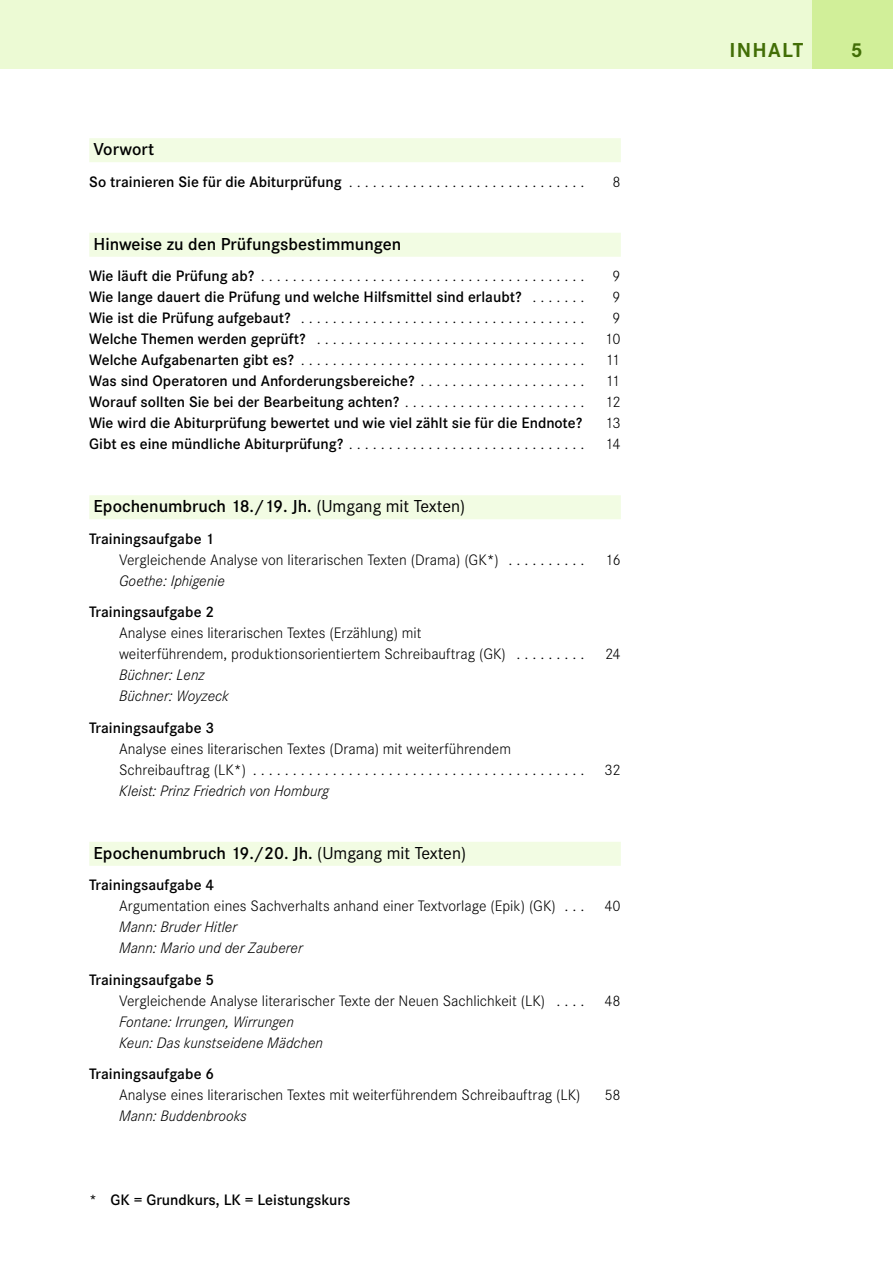
<style>
.page{position:relative;width:893px;height:1263px;background:#fff}
.page>*{position:absolute;margin:0;border:0;box-sizing:border-box;transform-origin:0 0}
._72_Kolumnentitel{font:700 21px "Corporate CVS";letter-spacing:.065em;color:#426e06}
._71_Pagina{font:700 21px "Corporate CVS";color:#426e06}
._61_Ueberschrift_1{font:18px "Corporate CVS Demi";color:#000}
._62_Ueberschrift_2{font:15.75px "Corporate CVS Demi";color:#000}
._63_Ueberschrift_3{font:15.75px/21px "Corporate CVS Light";color:#000}
._62_Ueberschrift_2-2{font:15.75px "Corporate CVS Light";letter-spacing:-.085em;color:#000}
._63_1_Ueberschrift_3{font:italic 15.75px/21px "Corporate CVS Light";color:#000}
._63_Ueberschrift_3-2{font:italic 15.75px "Corporate CVS Light";color:#000}
.s1{font-family:"Corporate CVS Light"}
.s2{font-family:"Corporate CVS Demi"}
.s3{font-family:"Corporate CVS"}
</style>
<div class="page">
<div style="left:0;top:0;width:812px;height:68px;background:#ecfad4"></div>
<div style="left:812px;top:0;width:81px;height:68px;background:#d1ef99"></div>
<div style="left:89px;top:138px;width:532px;height:24px;background:#f2fce3"></div>
<div style="left:89px;top:233px;width:532px;height:24px;background:#f2fce3"></div>
<div style="left:89px;top:495px;width:532px;height:24px;background:#f2fce3"></div>
<div style="left:89px;top:842px;width:532px;height:24px;background:#f2fce3"></div>
<p class="_61_Ueberschrift_1" style="left:94px;top:139px;width:62px">Vorwort</p>
<p class="_62_Ueberschrift_2" style="left:89px;top:172px;width:497px">So trainieren Sie für die Abiturprüfung <span class="s1">. . . . . . . . . . . . . . . . . . . . . . . . . . . . . .</span></p>
<p class="_62_Ueberschrift_2-2" style="left:613px;top:173px;width:10px">8</p>
<p class="_61_Ueberschrift_1" style="left:94px;top:233px;width:309px">Hinweise zu den Prüfungsbestimmungen</p>
<p class="_62_Ueberschrift_2-2" style="left:89px;top:267px;width:497px"><span class="s2">Wie läuft die Prüfung ab?</span> . . . . . . . . . . . . . . . . . . . . . . . . . . . . . . . . . . . . . . . . .</p>
<p class="_62_Ueberschrift_2-2" style="left:613px;top:267px;width:10px">9</p>
<p class="_62_Ueberschrift_2" style="left:89px;top:288px;width:497px">Wie lange dauert die Prüfung und welche Hilfsmittel sind erlaubt? <span class="s1">. . . . . . .</span></p>
<p class="_62_Ueberschrift_2-2" style="left:613px;top:288px;width:10px">9</p>
<p class="_62_Ueberschrift_2-2" style="left:89px;top:309px;width:497px"><span class="s2">Wie ist die Prüfung aufgebaut?</span> . . . . . . . . . . . . . . . . . . . . . . . . . . . . . . . . . . . .</p>
<p class="_62_Ueberschrift_2-2" style="left:613px;top:309px;width:10px">9</p>
<p class="_62_Ueberschrift_2-2" style="left:89px;top:330px;width:497px"><span class="s2">Welche Themen werden geprüft?</span> . . . . . . . . . . . . . . . . . . . . . . . . . . . . . . . . . .</p>
<p class="_62_Ueberschrift_2-2" style="left:605px;top:330px;width:17px">10</p>
<p class="_62_Ueberschrift_2-2" style="left:89px;top:351px;width:497px"><span class="s2">Welche Aufgabenarten gibt es?</span> . . . . . . . . . . . . . . . . . . . . . . . . . . . . . . . . . . . .</p>
<p class="_62_Ueberschrift_2-2" style="left:606px;top:351px;width:16px">11</p>
<p class="_62_Ueberschrift_2" style="left:89px;top:372px;width:497px">Was sind Operatoren und Anforderungsbereiche? <span class="s1">. . . . . . . . . . . . . . . . . . . . .</span></p>
<p class="_62_Ueberschrift_2-2" style="left:606px;top:372px;width:16px">11</p>
<p class="_62_Ueberschrift_2" style="left:89px;top:393px;width:497px">Worauf sollten Sie bei der Bearbeitung achten? <span class="s1">. . . . . . . . . . . . . . . . . . . . . . .</span></p>
<p class="_62_Ueberschrift_2-2" style="left:606px;top:393px;width:16px">12</p>
<p class="_62_Ueberschrift_2" style="left:89px;top:414px;width:494px">Wie wird die Abiturprüfung bewertet und wie viel zählt sie für die Endnote?</p>
<p class="_62_Ueberschrift_2-2" style="left:606px;top:414px;width:17px">13</p>
<p class="_62_Ueberschrift_2" style="left:89px;top:435px;width:497px">Gibt es eine mündliche Abiturprüfung? <span class="s1">. . . . . . . . . . . . . . . . . . . . . . . . . . . . . .</span></p>
<p class="_62_Ueberschrift_2-2" style="left:606px;top:435px;width:17px">14</p>
<p class="_61_Ueberschrift_1" style="left:94px;top:496px;width:373px">Epochenumbruch 18./19. Jh. <span class="s3">(Umgang mit Texten)</span></p>
<p class="_62_Ueberschrift_2" style="left:89px;top:529px;width:126px">Trainingsaufgabe 1</p>
<p class="_63_Ueberschrift_3" style="left:119px;top:549px;width:467px">Vergleichende Analyse von literarischen Texten (Drama) (GK*) . . . . . . . . . .</p>
<p class="_63_Ueberschrift_3" style="left:606px;top:549px;width:16px">16</p>
<p class="_63_1_Ueberschrift_3" style="left:119px;top:570px;width:107px">Goethe: Iphigenie</p>
<p class="_62_Ueberschrift_2" style="left:89px;top:603px;width:126px">Trainingsaufgabe 2</p>
<p class="_63_Ueberschrift_3" style="left:119px;top:623px;width:467px">Analyse eines literarischen Textes (Erzählung) mit<br>weiterführendem, produktionsorientiertem Schreibauftrag (GK) . . . . . . . . .</p>
<p class="_63_Ueberschrift_3" style="left:605px;top:644px;width:17px">24</p>
<p class="_63_1_Ueberschrift_3" style="left:119px;top:665px;width:111px">Büchner: Lenz<br>Büchner: Woyzeck</p>
<p class="_62_Ueberschrift_2" style="left:89px;top:718px;width:126px">Trainingsaufgabe 3</p>
<p class="_63_Ueberschrift_3" style="left:119px;top:738px;width:467px">Analyse eines literarischen Textes (Drama) mit weiterführendem<br>Schreibauftrag (LK*) . . . . . . . . . . . . . . . . . . . . . . . . . . . . . . . . . . . . . . . . . .</p>
<p class="_63_Ueberschrift_3-2" style="left:119px;top:782px;width:212px">Kleist: Prinz Friedrich von Homburg</p>
<p class="_63_Ueberschrift_3" style="left:604px;top:759px;width:18px">32</p>
<p class="_61_Ueberschrift_1" style="left:94px;top:842px;width:374px">Epochenumbruch 19./20. Jh. <span class="s3">(Umgang mit Texten)</span></p>
<p class="_62_Ueberschrift_2" style="left:89px;top:876px;width:126px">Trainingsaufgabe 4</p>
<p class="_63_Ueberschrift_3" style="left:119px;top:896px;width:467px">Argumentation eines Sachverhalts anhand einer Textvorlage (Epik) (GK) . . .</p>
<p class="_63_Ueberschrift_3" style="left:604px;top:896px;width:18px">40</p>
<p class="_63_1_Ueberschrift_3" style="left:119px;top:917px;width:185px">Mann: Bruder Hitler<br>Mann: Mario und der Zauberer</p>
<p class="_62_Ueberschrift_2" style="left:89px;top:970px;width:126px">Trainingsaufgabe 5</p>
<p class="_63_Ueberschrift_3" style="left:119px;top:990px;width:467px">Vergleichende Analyse literarischer Texte der Neuen Sachlichkeit (LK) . . . .</p>
<p class="_63_Ueberschrift_3" style="left:604px;top:990px;width:18px">48</p>
<p class="_63_Ueberschrift_3-2" style="left:119px;top:1013px;width:176px">Fontane: Irrungen, Wirrungen</p>
<p class="_63_1_Ueberschrift_3" style="left:119px;top:1032px;width:205px">Keun: Das kunstseidene Mädchen</p>
<p class="_62_Ueberschrift_2" style="left:89px;top:1065px;width:126px">Trainingsaufgabe 6</p>
<p class="_63_Ueberschrift_3" style="left:119px;top:1085px;width:463px">Analyse eines literarischen Textes mit weiterführendem Schreibauftrag (LK)</p>
<p class="_63_Ueberschrift_3" style="left:604px;top:1085px;width:18px">58</p>
<p class="_63_Ueberschrift_3-2" style="left:119px;top:1107px;width:129px">Mann: Buddenbrooks</p>
<p class="_62_Ueberschrift_2" style="left:89px;top:1191px;width:263px">* GK = Grundkurs, LK = Leistungskurs</p>
<p class="_72_Kolumnentitel" style="left:729px;top:38px;width:76px">INHALT</p>
<p class="_71_Pagina" style="left:851px;top:38px;width:13px">5</p>
</div>
